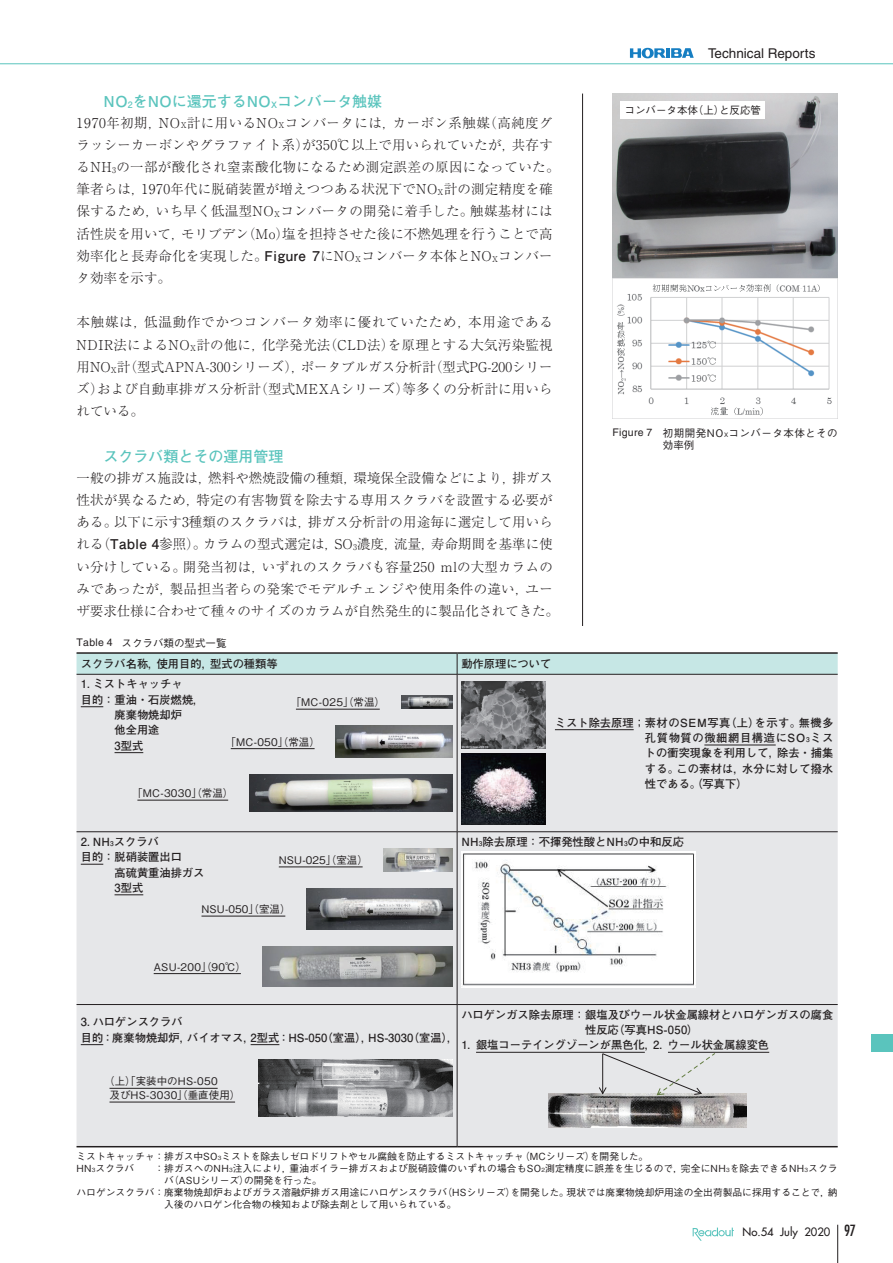
<style>
.page{position:relative;width:893px;height:1263px;background:#fff}
.page>*{position:absolute;margin:0;border:0;box-sizing:border-box;transform-origin:0 0}
.t1{font:700 15px "Futo Go B101 Pro";color:#5ac4bd}
.t2{font:300 13.5px/22.2px "Ryumin Pro";letter-spacing:.015em;color:#231f20}
.t3{font:13.5px "Helvetica LT Std";color:#231f20}
.t4{font:700 11.25px/15.3px "Futo Go B101 Pro";color:#231f20}
.t5{font:11.25px "Futura";color:#231f20}
.t6{font:500 10.5px/13.8px "Gothic BBB Pro";letter-spacing:.015em;color:#231f20}
.t7{font:500 10.5px/12.3px "Gothic BBB Pro";letter-spacing:.045em;color:#231f20}
.t8{font:500 9.75px/12px "Gothic BBB Pro";color:#231f20}
.s1{font-size:8.7px}
.s2{font-size:7.8px}
.s3{font-family:"Futo Go B101 Pro";font-weight:700}
.s4{font-family:"Helvetica LT Std";font-weight:400}
.s5{font-size:6.15px}
.s6{font-size:6.6px}
.s7{font-size:5.7px}
.s8{font-stretch:condensed;font-size:15px}
</style>
<div class="page">
<hr style="left:0;top:63px;width:893px;height:1px;background:#5ac4bd">
<hr style="left:837px;top:1225px;width:1px;height:38px;background:#231f20">
<svg style="left:693px;top:1227px;width:41px;height:14px"></svg>
<svg style="left:630px;top:48px;width:64px;height:10px"></svg>
<hr style="left:582px;top:94px;width:1px;height:1101px;background:#231f20">
<div style="left:553px;top:626px;width:59px;height:576px;background:#fff"></div>
<div style="left:77px;top:675px;width:761px;height:471px;background:#e6e7e9"></div>
<div style="left:77px;top:654px;width:761px;height:20px;background:#c6e7e5"></div>
<hr style="left:77px;top:674px;width:380px;height:1px;background:#231f20">
<hr style="left:77px;top:831px;width:380px;height:1px;background:#231f20">
<hr style="left:457px;top:831px;width:381px;height:1px;background:#231f20">
<hr style="left:457px;top:832px;width:1px;height:172px;background:#231f20">
<hr style="left:77px;top:1004px;width:380px;height:1px;background:#231f20">
<hr style="left:457px;top:1004px;width:381px;height:1px;background:#231f20">
<hr style="left:457px;top:1005px;width:1px;height:141px;background:#231f20">
<hr style="left:457px;top:674px;width:381px;height:1px;background:#231f20">
<hr style="left:457px;top:674px;width:1px;height:157px;background:#231f20">
<hr style="left:77px;top:652px;width:380px;height:2px;background:#231f20">
<hr style="left:457px;top:652px;width:381px;height:2px;background:#231f20">
<hr style="left:77px;top:1146px;width:380px;height:1px;background:#231f20">
<hr style="left:457px;top:1146px;width:381px;height:1px;background:#231f20">
<svg style="left:81px;top:706px;width:22px;height:1px"></svg>
<svg style="left:115px;top:752px;width:28px;height:1px"></svg>
<hr style="left:555px;top:729px;width:79px;height:1px;background:#231f20">
<hr style="left:704px;top:745px;width:72px;height:1px;background:#231f20">
<svg style="left:81px;top:864px;width:22px;height:1px"></svg>
<svg style="left:115px;top:894px;width:28px;height:1px"></svg>
<svg style="left:81px;top:1044px;width:22px;height:1px"></svg>
<svg style="left:251px;top:1044px;width:28px;height:1px"></svg>
<hr style="left:476px;top:1052px;width:169px;height:1px;background:#231f20">
<hr style="left:668px;top:1052px;width:101px;height:1px;background:#231f20">
<hr style="left:296px;top:709px;width:84px;height:1px;background:#231f20">
<img style="left:401px;top:695px;width:52px;height:14px">
<hr style="left:231px;top:748px;width:84px;height:1px;background:#231f20">
<img style="left:336px;top:726px;width:117px;height:31px">
<hr style="left:137px;top:800px;width:91px;height:1px;background:#231f20">
<img style="left:249px;top:774px;width:204px;height:38px">
<img style="left:461px;top:682px;width:85px;height:67px">
<img style="left:461px;top:753px;width:85px;height:71px">
<hr style="left:279px;top:867px;width:84px;height:1px;background:#231f20">
<img style="left:384px;top:848px;width:69px;height:23px">
<hr style="left:201px;top:916px;width:84px;height:1px;background:#231f20">
<img style="left:307px;top:888px;width:146px;height:42px">
<hr style="left:154px;top:973px;width:87px;height:1px;background:#231f20">
<img style="left:262px;top:947px;width:191px;height:39px">
<img style="left:461px;top:851px;width:234px;height:137px">
<hr style="left:109px;top:1088px;width:109px;height:1px;background:#231f20">
<hr style="left:109px;top:1102px;width:126px;height:1px;background:#231f20">
<img style="left:258px;top:1060px;width:195px;height:56px">
<img style="left:548px;top:1094px;width:199px;height:33px">
<svg style="left:598px;top:1052px;width:118px;height:44px;background:#d9dadb"></svg>
<img style="left:612px;top:94px;width:226px;height:325px">
<div style="left:621px;top:102px;width:144px;height:17px;background:#fff"></div>
<div style="left:872px;top:1035px;width:21px;height:17px;background:#5ac4bd"></div>
<p class="t3" style="left:708px;top:45px;width:109px">Technical Reports</p>
<p class="t1" style="left:104px;top:89px;width:280px">NO<span class="s1">2</span>をNOに還元するNO<span class="s1">X</span>コンバータ触媒</p>
<p class="t2" style="left:77px;top:110px;width:485px">1970年初期，NO<span class="s2">X</span>計に用いるNO<span class="s2">X</span>コンバータには，カーボン系触媒（高純度グラッシーカーボンやグラファイト系）が350℃以上で用いられていたが，共存するNH<span class="s2">3</span>の一部が酸化され窒素酸化物になるため測定誤差の原因になっていた。筆者らは，1970年代に脱硝装置が増えつつある状況下でNO<span class="s2">X</span>計の測定精度を確保するため，いち早く低温型NO<span class="s2">X</span>コンバータの開発に着手した。触媒基材には活性炭を用いて，モリブデン（Mo）塩を担持させた後に不燃処理を行うことで高効率化と長寿命化を実現した。<span class="s3">Figure 7</span>にNO<span class="s2">X</span>コンバータ本体とNO<span class="s2">X</span>コンバータ効率を示す。</p>
<p class="t2" style="left:77px;top:310px;width:478px;text-align:justify">本触媒は，低温動作でかつコンバータ効率に優れていたため，本用途であるNDIR法によるNO<span class="s2">X</span>計の他に，化学発光法（CLD法）を原理とする大気汚染監視用NO<span class="s2">X</span>計（型式APNA-300シリーズ），ポータブルガス分析計（型式PG-200シリーズ）および自動車排ガス分析計（型式MEXAシリーズ）等多くの分析計に用いられている。</p>
<p class="t1" style="left:104px;top:444px;width:181px">スクラバ類とその運用管理</p>
<p class="t2" style="left:76px;top:466px;width:484px">一般の排ガス施設は，燃料や燃焼設備の種類，環境保全設備などにより，排ガス性状が異なるため，特定の有害物質を除去する専用スクラバを設置する必要がある。以下に示す3種類のスクラバは，排ガス分析計の用途毎に選定して用いられる（<span class="s3">Table 4</span>参照）。カラムの型式選定は，SO<span class="s2">3</span>濃度，流量，寿命期間を基準に使い分けしている。開発当初は，いずれのスクラバも容量250 mlの大型カラムのみであったが，製品担当者らの発案でモデルチェンジや使用条件の違い，ユーザ要求仕様に合わせて種々のサイズのカラムが自然発生的に製品化されてきた。</p>
<p class="t6" style="left:77px;top:635px;width:152px"><span class="s4">Table 4</span> スクラバ類の型式一覧</p>
<p class="t4" style="left:81px;top:654px;width:198px">スクラバ名称，使用目的，型式の種類等</p>
<p class="t4" style="left:461px;top:654px;width:91px">動作原理について</p>
<p class="t4" style="left:81px;top:675px;width:125px">1．ミストキャッチャ<br>目的：重油・石炭燃焼，　　　廃棄物焼却炉<br>　　　他全用途<br>　　　3型式</p>
<p class="t6" style="left:625px;top:102px;width:138px">コンバータ本体（上）と反応管</p>
<p class="t7" style="left:663px;top:425px;width:176px;text-indent:-51px"><span class="s4">Figure 7</span> 初期開発NO<span class="s5">X</span>コンバータ本体とその効率例</p>
<p class="t6" style="left:291px;top:694px;width:96px">「MC-025」（常温）</p>
<p class="t6" style="left:225px;top:733px;width:96px">「MC-050」（常温）</p>
<p class="t4" style="left:645px;top:713px;width:190px;text-align:justify;text-indent:-90px">ミスト除去原理； 素材のSEM写真（上）を示す。無機多孔質物質の微細網目構造にSO<span class="s6">3</span>ミストの衝突現象を利用して，除去・捕集する。この素材は，水分に対して撥水性である。（写真下）</p>
<p class="t6" style="left:132px;top:785px;width:103px">「MC-3030」（常温）</p>
<p class="t4" style="left:81px;top:832px;width:125px">2．NH<span class="s6">3</span>スクラバ<br>目的：脱硝装置出口<br>　　　高硫黄重油排ガス　　　3型式</p>
<p class="t4" style="left:461px;top:832px;width:224px">NH<span class="s6">3</span>除去原理：不揮発性酸とNH<span class="s6">3</span>の中和反応</p>
<p class="t6" style="left:279px;top:852px;width:91px">NSU-025」（室温）</p>
<p class="t6" style="left:201px;top:901px;width:91px">NSU-050」（室温）</p>
<p class="t6" style="left:154px;top:958px;width:94px">ASU-200」（90℃）</p>
<p class="t4" style="left:81px;top:1013px;width:379px">3．ハロゲンスクラバ<br>目的：廃棄物焼却炉，バイオマス，2型式：HS-050（室温），HS-3030（室温），</p>
<p class="t6" style="left:109px;top:1073px;width:132px;text-indent:-5px">（上）「実装中のHS-050<br>及びHS-3030」（垂直使用）</p>
<p class="t4" style="left:461px;top:1005px;width:373px">ハロゲンガス除去原理： 銀塩及びウール状金属線材とハロゲンガスの腐食</p>
<p class="t4" style="left:585px;top:1021px;width:115px">性反応（写真HS-050）</p>
<p class="t4" style="left:461px;top:1036px;width:309px">1．銀塩コーテイングゾーンが黒色化，2．ウール状金属線変色</p>
<p class="t8" style="left:77px;top:1149px;width:573px">ミストキャッチャ：排ガス中SO<span class="s7">3</span>ミストを除去しゼロドリフトやセル腐蝕を防止するミストキャッチャ（MCシリーズ）を開発した。<br>HN<span class="s7">3</span>スクラバ</p>
<p class="t8" style="left:154px;top:1161px;width:685px">： 排ガスへのNH<span class="s7">3</span>注入により，重油ボイラー排ガスおよび脱硝設備のいずれの場合もSO<span class="s7">2</span>測定精度に誤差を生じるので，完全にNH<span class="s7">3</span>を除去できるNH<span class="s7">3</span>スクラ</p>
<p class="t8" style="left:164px;top:1173px;width:159px">バ（ASUシリーズ）の開発を行った。</p>
<p class="t8" style="left:77px;top:1185px;width:762px">ハロゲンスクラバ ： 廃棄物焼却炉およびガラス溶融炉排ガス用途にハロゲンスクラバ（HSシリーズ）を開発した。現状では廃棄物焼却炉用途の全出荷製品に採用することで，納</p>
<p class="t8" style="left:164px;top:1197px;width:294px">入後のハロゲン化合物の検知および除去剤として用いられている。</p>
<p class="t5" style="left:742px;top:1225px;width:115px">No.54 July 2020 <span class="s8">97</span></p>
</div>
